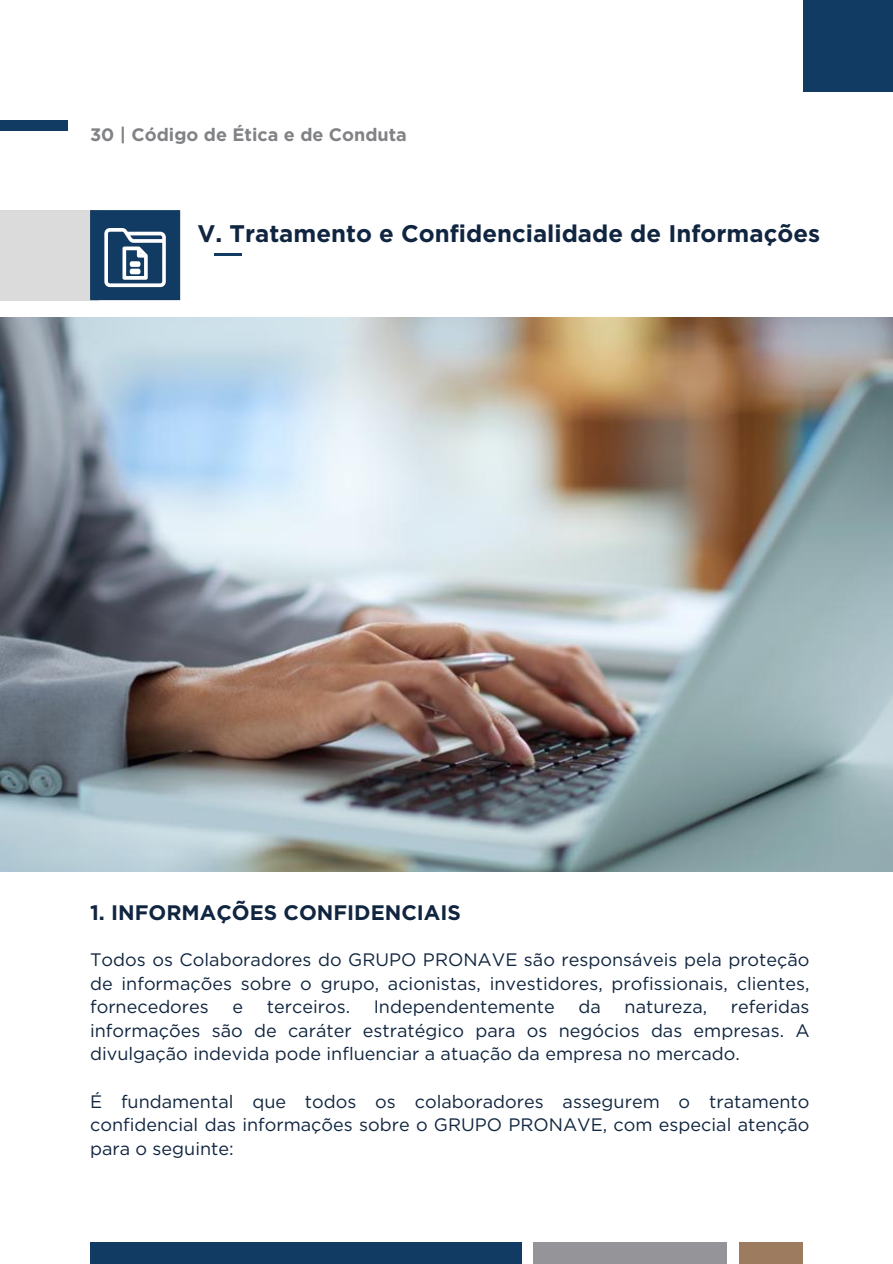
<style>
.page{position:relative;width:893px;height:1264px;background:#fff}
.page>*{position:absolute;margin:0;border:0;box-sizing:border-box;transform-origin:0 0}
.t1{font:700 24px "Gotham";color:#10253f}
.t2{font:700 21px "Gotham";color:#10253f}
.t3{font:18px/23.7px "Gotham";color:#10253f;text-align:justify}
.t4{font:700 18px "Gotham";color:#808285}
</style>
<div class="page">
<div style="left:0;top:210px;width:99px;height:90px;background:#dbdbdb"></div>
<div style="left:90px;top:210px;width:90px;height:90px;background:#123b63"></div>
<svg style="left:104px;top:228px;width:62px;height:59px"></svg>
<div style="left:532px;top:1242px;width:194px;height:21px;background:#949499"></div>
<div style="left:739px;top:1242px;width:63px;height:21px;background:#9c7b5e"></div>
<div style="left:90px;top:1242px;width:431px;height:21px;background:#123b63"></div>
<div style="left:803px;top:0;width:89px;height:91px;background:#123b63"></div>
<img style="left:0;top:317px;width:892px;height:554px">
<div style="left:0;top:120px;width:67px;height:10px;background:#123b63"></div>
<hr style="left:214px;top:254px;width:27px;height:2px;background:#123b63">
<p class="t4" style="left:90px;top:124px;width:318px">30 | Código de Ética e de Conduta</p>
<p class="t1" style="left:197px;top:219px;width:624px">V. Tratamento e Confidencialidade de Informações</p>
<h3 class="t2" style="left:90px;top:899px;width:372px">1. INFORMAÇÕES CONFIDENCIAIS</h3>
<p class="t3" style="left:90px;top:947px;width:720px">Todos os Colaboradores do GRUPO PRONAVE são responsáveis pela proteção de informações sobre o grupo, acionistas, investidores, profissionais, clientes, fornecedores</p>
<p class="t3" style="left:90px;top:994px;width:720px;text-indent:640px">referidas informações são de caráter estratégico para os negócios das empresas. A divulgação indevida pode influenciar a atuação da empresa no mercado.</p>
<h1 class="t3" style="left:90px;top:1089px;width:720px">É fundamental que todos os colaboradores assegurem o tratamento confidencial das informações sobre o GRUPO PRONAVE, com especial atenção para o seguinte:</h1>
<p class="t3" style="left:232px;top:994px;width:12px">e</p>
<p class="t3" style="left:267px;top:994px;width:85px">terceiros.</p>
<p class="t3" style="left:373px;top:994px;width:182px">Independentemente</p>
<p class="t3" style="left:578px;top:994px;width:24px">da</p>
<p class="t3" style="left:624px;top:994px;width:84px">natureza,</p>
</div>
